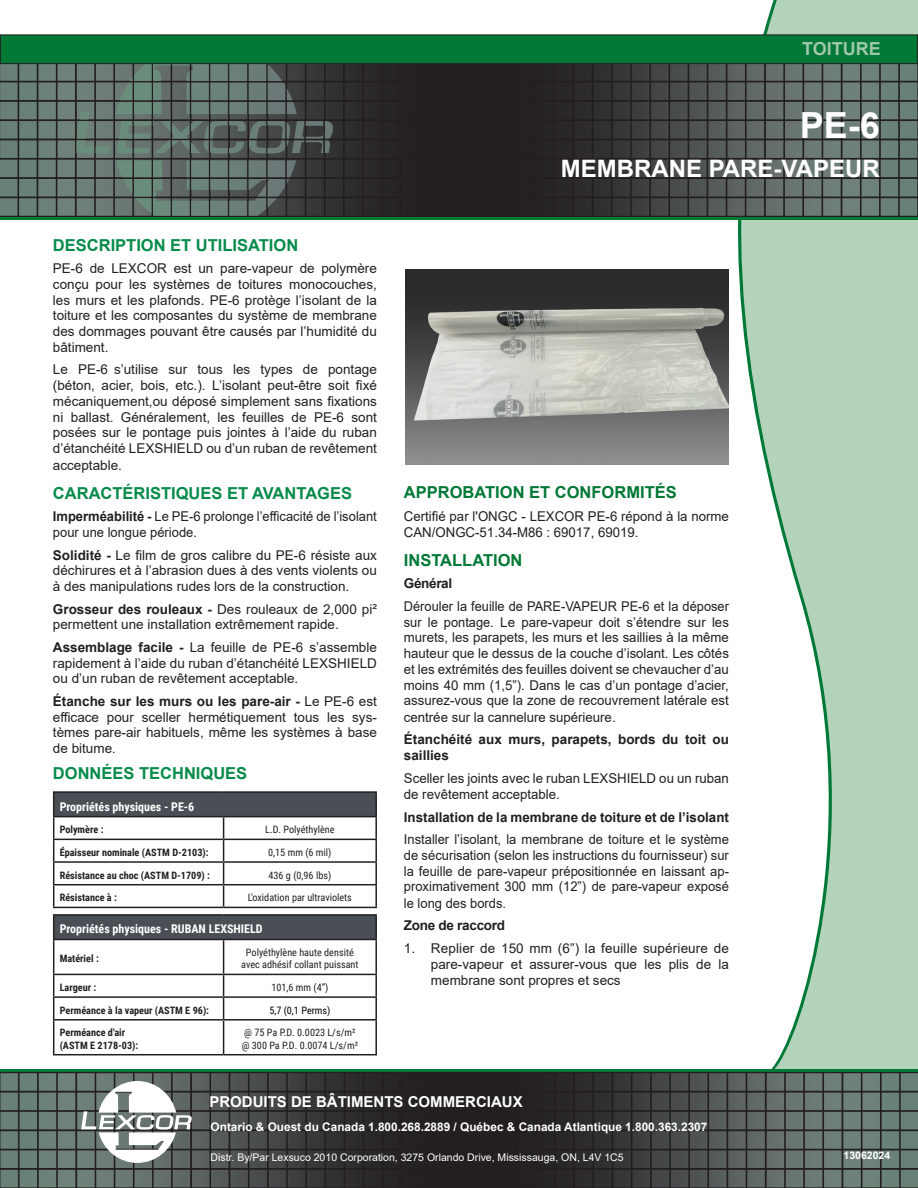
<style>
.page{position:relative;width:918px;height:1188px;background:#fff}
.page>*{position:absolute;margin:0;border:0;box-sizing:border-box;transform-origin:0 0}
.t1{font:700 36px "Arial";color:#fff}
.t2{font:700 24px "Arial";color:#fff}
.t3{font:700 18px "Arial";color:#9fc8aa}
.t4{font:700 16.5px "Arial";color:#068b4a}
.t5{font:700 16.5px "Arial";color:#007836}
.t6{font:700 15px "Arial";color:#fff}
.t7{font:13.5px/15.8px "Arial";color:#231f20;text-align:justify}
.t8{font:13.5px/15.9px "Arial";color:#231f20;text-align:justify;scale:.95 1}
.t9{font:13.5px/15.9px "Arial";color:#231f20;scale:.96 1}
.t10{font:700 13.5px/15.8px "Arial";color:#231f20}
.t11{font:700 13.5px "Arial";letter-spacing:-.02em;color:#231f20}
.t12{font:700 13.5px "Arial";letter-spacing:-.025em;color:#231f20}
.t13{font:700 12px "Roboto Condensed";color:#fff}
.t14{font:700 11.85px "Arial";color:#fff}
.t15{font:10.5px "Arial";color:#fff}
.t16{font:700 10.5px "Arial";color:#fff}
.t17{font:10.2px "Roboto Condensed";color:#231f20}
.t18{font:700 10.2px "Roboto Condensed";color:#231f20}
.t19{font:10.2px "Roboto Condensed";color:#000}
.s1{font-weight:700}
</style>
<div class="page">
<svg style="left:719px;top:0;width:199px;height:1069px;fill:#b3d4bb"></svg>
<hr style="left:0;top:217px;width:918px;height:3px;background:#007836">
<svg style="left:0;top:64px;width:917px;height:152px;background:#474d4b"></svg>
<svg style="left:0;top:1072px;width:918px;height:116px;background:#414443"></svg>
<hr style="left:0;top:1069px;width:918px;height:3px;background:#007836">
<svg style="left:0;top:1081px;width:918px;height:106px;background:#4a4f4d"></svg>
<div style="left:0;top:35px;width:918px;height:29px;background:#007836"></div>
<div style="left:0;top:34px;width:918px;height:30px;border:1px solid #231f20"></div>
<img style="left:405px;top:270px;width:324px;height:194px">
<div style="left:54px;top:792px;width:322px;height:25px;background:#4a4f55"></div>
<hr style="left:375px;top:817px;width:2px;height:22px;background:#231f20">
<hr style="left:53px;top:839px;width:171px;height:1px;background:#231f20">
<hr style="left:224px;top:839px;width:153px;height:1px;background:#231f20">
<hr style="left:375px;top:840px;width:2px;height:21px;background:#231f20">
<hr style="left:53px;top:861px;width:171px;height:2px;background:#231f20">
<hr style="left:224px;top:861px;width:153px;height:2px;background:#231f20">
<hr style="left:375px;top:863px;width:2px;height:21px;background:#231f20">
<hr style="left:53px;top:884px;width:171px;height:1px;background:#231f20">
<hr style="left:224px;top:884px;width:153px;height:1px;background:#231f20">
<svg style="left:223px;top:817px;width:1px;height:90px"></svg>
<hr style="left:375px;top:885px;width:2px;height:22px;background:#231f20">
<hr style="left:53px;top:907px;width:171px;height:1px;background:#231f20">
<hr style="left:224px;top:907px;width:153px;height:1px;background:#231f20">
<hr style="left:375px;top:793px;width:2px;height:23px;background:#231f20">
<hr style="left:53px;top:791px;width:171px;height:2px;background:#231f20">
<svg style="left:53px;top:793px;width:1px;height:114px"></svg>
<hr style="left:224px;top:791px;width:153px;height:2px;background:#231f20">
<hr style="left:53px;top:816px;width:171px;height:1px;background:#231f20">
<hr style="left:224px;top:816px;width:153px;height:1px;background:#231f20">
<div style="left:54px;top:915px;width:322px;height:24px;background:#4a4f55"></div>
<hr style="left:53px;top:940px;width:1px;height:34px;background:#231f20">
<hr style="left:223px;top:940px;width:1px;height:34px;background:#231f20">
<hr style="left:375px;top:940px;width:2px;height:34px;background:#231f20">
<hr style="left:53px;top:974px;width:171px;height:1px;background:#231f20">
<hr style="left:224px;top:974px;width:153px;height:1px;background:#231f20">
<hr style="left:375px;top:975px;width:2px;height:21px;background:#231f20">
<hr style="left:53px;top:996px;width:171px;height:2px;background:#231f20">
<svg style="left:53px;top:975px;width:1px;height:44px"></svg>
<hr style="left:224px;top:996px;width:153px;height:2px;background:#231f20">
<svg style="left:223px;top:975px;width:1px;height:44px"></svg>
<hr style="left:375px;top:998px;width:2px;height:21px;background:#231f20">
<hr style="left:53px;top:1019px;width:171px;height:2px;background:#231f20">
<hr style="left:53px;top:1021px;width:1px;height:33px;background:#231f20">
<hr style="left:224px;top:1019px;width:153px;height:2px;background:#231f20">
<hr style="left:223px;top:1021px;width:1px;height:33px;background:#231f20">
<hr style="left:375px;top:1021px;width:2px;height:33px;background:#231f20">
<hr style="left:53px;top:1054px;width:171px;height:1px;background:#231f20">
<hr style="left:224px;top:1054px;width:153px;height:1px;background:#231f20">
<hr style="left:375px;top:916px;width:2px;height:23px;background:#231f20">
<hr style="left:53px;top:914px;width:171px;height:2px;background:#231f20">
<svg style="left:53px;top:916px;width:1px;height:23px"></svg>
<hr style="left:224px;top:914px;width:153px;height:2px;background:#231f20">
<hr style="left:53px;top:939px;width:171px;height:1px;background:#231f20">
<hr style="left:224px;top:939px;width:153px;height:1px;background:#231f20">
<h3 class="t3" style="left:802px;top:36px;width:80px">TOITURE</h3>
<p class="t4" style="left:53px;top:233px;width:247px">DESCRIPTION ET UTILISATION</p>
<p class="t7" style="left:53px;top:260px;width:326px">PE-6 de LEXCOR est un pare-vapeur de polymère conçu pour les systèmes de toitures monocouches, les murs et les plafonds. PE-6 protège l’isolant de la toiture et les composantes du système de membrane des dommages pouvant être causés par l’humidité du bâtiment.</p>
<p class="t7" style="left:53px;top:362px;width:325px">Le PE-6 s’utilise sur tous les types de pontage (béton, acier, bois, etc.). L’isolant peut-être soit fixé mécaniquement,ou déposé simplement sans fixations ni ballast. Généralement, les feuilles de PE-6 sont posées sur le pontage puis jointes à l’aide du ruban d’étanchéité LEXSHIELD ou d’un ruban de revêtement acceptable.</p>
<p class="t4" style="left:53px;top:481px;width:301px">CARACTÉRISTIQUES ET AVANTAGES</p>
<p class="t9" style="left:53px;top:509px;width:339px"><span class="s1">Imperméabilité -</span> Le PE-6 prolonge l’efficacité de l’isolant pour une longue période.</p>
<p class="t7" style="left:53px;top:547px;width:325px"><span class="s1">Solidité -</span> Le film de gros calibre du PE-6 résiste aux déchirures et à l’abrasion dues à des vents violents ou à des manipulations rudes lors de la construction.</p>
<p class="t7" style="left:53px;top:601px;width:325px"><span class="s1">Grosseur des rouleaux -</span> Des rouleaux de 2,000 pi² permettent une installation extrêmement rapide.</p>
<p class="t7" style="left:53px;top:639px;width:325px"><span class="s1">Assemblage facile -</span> La feuille de PE-6 s’assemble rapidement à l’aide du ruban d’étanchéité LEXSHIELD ou d’un ruban de revêtement acceptable.</p>
<p class="t7" style="left:53px;top:693px;width:326px"><span class="s1">Étanche sur les murs ou les pare-air -</span> Le PE-6 est efficace pour sceller hermétiquement tous les sys&shy;tèmes pare-air habituels, même les systèmes à base de bitume.</p>
<p class="t4" style="left:53px;top:761px;width:196px">DONNÉES TECHNIQUES</p>
<p class="t13" style="left:60px;top:798px;width:136px">Propriétés physiques - PE-6</p>
<p class="t18" style="left:60px;top:823px;width:45px">Polymère :</p>
<p class="t17" style="left:265px;top:823px;width:71px">L.D. Polyéthylène</p>
<p class="t18" style="left:60px;top:845px;width:150px">Épaisseur nominale (ASTM D-2103):</p>
<p class="t17" style="left:268px;top:845px;width:65px">0,15 mm (6 mil)</p>
<p class="t18" style="left:60px;top:868px;width:152px">Résistance au choc (ASTM D-1709) :</p>
<p class="t17" style="left:269px;top:868px;width:64px">436 g (0,96 lbs)</p>
<p class="t18" style="left:60px;top:891px;width:59px">Résistance à :</p>
<p class="t17" style="left:248px;top:891px;width:106px">L'oxidation par ultraviolets</p>
<p class="t13" style="left:60px;top:921px;width:204px">Propriétés physiques - RUBAN LEXSHIELD</p>
<p class="t18" style="left:60px;top:952px;width:41px">Matériel :</p>
<p class="t17" style="left:246px;top:945px;width:109px">Polyéthylène haute densité</p>
<p class="t17" style="left:241px;top:958px;width:119px">avec adhésif collant puissant</p>
<p class="t18" style="left:60px;top:980px;width:38px">Largeur :</p>
<p class="t17" style="left:271px;top:980px;width:59px">101,6 mm (4”)</p>
<p class="t18" style="left:60px;top:1003px;width:151px">Perméance à la vapeur (ASTM E 96):</p>
<p class="t19" style="left:269px;top:1003px;width:63px">5,7 (0,1 Perms)</p>
<p class="t18" style="left:60px;top:1026px;width:67px">Perméance d'air</p>
<p class="t18" style="left:60px;top:1038px;width:80px">(ASTM E 2178-03):</p>
<p class="t17" style="left:244px;top:1026px;width:113px">@ 75 Pa P.D. 0.0023 L/s/m²</p>
<p class="t17" style="left:242px;top:1038px;width:118px">@ 300 Pa P.D. 0.0074 L/s/m²</p>
<p class="t1" style="left:800px;top:100px;width:82px">PE-6</p>
<p class="t2" style="left:561px;top:152px;width:321px">MEMBRANE PARE-VAPEUR</p>
<p class="t5" style="left:404px;top:481px;width:274px">APPROBATION ET CONFORMITÉS</p>
<p class="t7" style="left:404px;top:508px;width:327px">Certifié par l'ONGC - LEXCOR PE-6 répond à la norme<br>CAN/ONGC-51.34-M86 : 69017, 69019.</p>
<p class="t5" style="left:404px;top:548px;width:120px">INSTALLATION</p>
<p class="t12" style="left:404px;top:574px;width:50px">Général</p>
<p class="t8" style="left:404px;top:598px;width:344px">Dérouler la feuille de PARE-VAPEUR PE-6 et la déposer sur le pontage. Le pare-vapeur doit s’étendre sur les murets, les parapets, les murs et les saillies à la même hauteur que le dessus de la couche d’isolant. Les côtés et les extrémités des feuilles doivent se chevaucher d’au moins 40 mm (1,5”). Dans le cas d’un pontage d’acier, assurez-vous que la zone de recouvrement latérale est centrée sur la cannelure supérieure.</p>
<p class="t10" style="left:404px;top:732px;width:327px">Étanchéité aux murs, parapets, bords du toit ou saillies</p>
<p class="t7" style="left:404px;top:769px;width:327px;line-height:16.5px">Sceller les joints avec le ruban LEXSHIELD ou un ruban de revêtement acceptable.</p>
<p class="t10" style="left:404px;top:809px;width:327px">Installation de la membrane de toiture et de l’isolant</p>
<p class="t9" style="left:404px;top:831px;width:340px;text-align:justify">Installer l’isolant, la membrane de toiture et le système de sécurisation (selon les instructions du fournisseur) sur la feuille de pare-vapeur prépositionnée en laissant ap&shy;proximativement 300 mm (12”) de pare-vapeur exposé le long des bords.</p>
<p class="t11" style="left:404px;top:916px;width:103px">Zone de raccord</p>
<p class="t7" style="left:431px;top:940px;width:300px;line-height:16.2px;text-indent:-27px">1. Replier de 150 mm (6”) la feuille supérieure de pare-vapeur et assurer-vous que les plis de la membrane sont propres et secs</p>
<p class="t6" style="left:209px;top:1091px;width:315px">PRODUITS DE BÂTIMENTS COMMERCIAUX</p>
<p class="t14" style="left:211px;top:1118px;width:498px">Ontario &amp; Ouest du Canada 1.800.268.2889 / Québec &amp; Canada Atlantique 1.800.363.2307</p>
<p class="t15" style="left:211px;top:1150px;width:415px">Distr. By/Par Lexsuco 2010 Corporation, 3275 Orlando Drive, Mississauga, ON, L4V 1C5</p>
<p class="t16" style="left:844px;top:1148px;width:48px">13062024</p>
</div>
